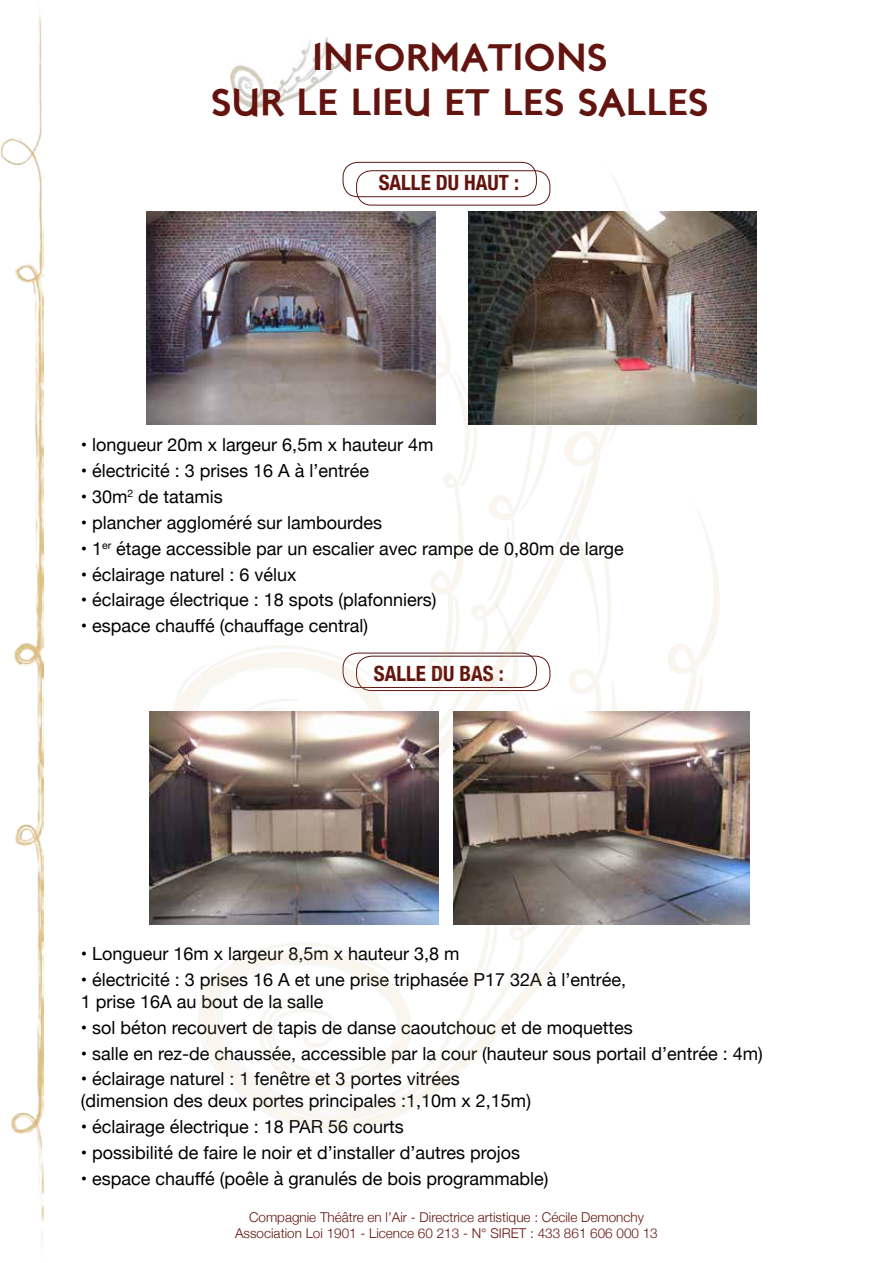
<style>
.page{position:relative;width:893px;height:1263px;background:#fff}
.page>*{position:absolute;margin:0;border:0;box-sizing:border-box;transform-origin:0 0}
.t1{font:37.5px "London Two";color:#64140e}
.t2{font:700 condensed 21px "Helvetica Neue";color:#64140e}
.t3{font:18px/21.6px "Helvetica Neue";color:#000}
.t4{font:300 13.5px/16.2px "Helvetica Neue";color:#64140e;text-align:center}
</style>
<div class="page">
<img style="left:230px;top:37px;width:118px;height:71px">
<img style="left:146px;top:161px;width:611px;height:294px">
<img style="left:149px;top:455px;width:601px;height:678px">
<img style="left:0;top:13px;width:44px;height:1235px">
<img style="left:453px;top:711px;width:297px;height:213px">
<img style="left:150px;top:711px;width:288px;height:213px">
<h1 class="t1" style="left:312px;top:32px;width:294px">I NFORMATIO NS</h1>
<h1 class="t1" style="left:211px;top:77px;width:25px">SUR</h1>
<h1 class="t1" style="left:297px;top:77px;width:74px">LE LIEU</h1>
<h1 class="t1" style="left:444px;top:77px;width:79px">ET LES</h1>
<h1 class="t1" style="left:577px;top:77px;width:69px">SALLES</h1>
<p class="t2" style="left:379px;top:165px;width:142px">SALLE DU HAUT :</p>
<p class="t3" style="left:81px;top:435px;width:354px">• longueur 20m x largeur 6,5m x hauteur 4m</p>
<p class="t3" style="left:81px;top:461px;width:290px">• électricité : 3 prises 16 A à l’entrée</p>
<p class="t3" style="left:81px;top:487px;width:143px">• 30m<sup>2</sup> de tatamis</p>
<p class="t3" style="left:81px;top:513px;width:303px">• plancher aggloméré sur lambourdes</p>
<p class="t3" style="left:81px;top:538px;width:545px">• 1<sup>er</sup> étage accessible par un escalier avec rampe de 0,80m de large</p>
<p class="t3" style="left:81px;top:564px;width:217px">• éclairage naturel : 6 vélux</p>
<p class="t3" style="left:81px;top:590px;width:357px">• éclairage électrique : 18 spots (plafonniers)</p>
<p class="t3" style="left:81px;top:616px;width:289px">• espace chauffé (chauffage central)</p>
<p class="t2" style="left:374px;top:656px;width:131px">SALLE DU BAS :</p>
<p class="t3" style="left:81px;top:944px;width:380px">• Longueur 16m x largeur 8,5m x hauteur 3,8 m</p>
<p class="t3" style="left:81px;top:970px;width:547px">• électricité : 3 prises 16 A et une prise triphasée P17 32A à l’entrée,<br>1 prise 16A au bout de la salle</p>
<p class="t3" style="left:81px;top:1017px;width:554px">• sol béton recouvert de tapis de danse caoutchouc et de moquettes</p>
<p class="t3" style="left:81px;top:1043px;width:684px">• salle en rez-de chaussée, accessible par la cour (hauteur sous portail d’entrée : 4m)</p>
<p class="t3" style="left:81px;top:1069px;width:452px">• éclairage naturel : 1 fenêtre et 3 portes vitrées (dimension des deux portes principales :1,10m x 2,15m)</p>
<p class="t3" style="left:81px;top:1117px;width:325px">• éclairage électrique : 18 PAR 56 courts</p>
<p class="t3" style="left:81px;top:1142px;width:441px">• possibilité de faire le noir et d’installer d’autres projos</p>
<p class="t3" style="left:81px;top:1168px;width:469px">• espace chauffé (poêle à granulés de bois programmable)</p>
<p class="t4" style="left:235px;top:1208px;width:424px">Compagnie Théâtre en l’Air - Directrice artistique : Cécile Demonchy<br>Association Loi 1901 - Licence 60 213 - N° SIRET : 433 861 606 000 13</p>
</div>
